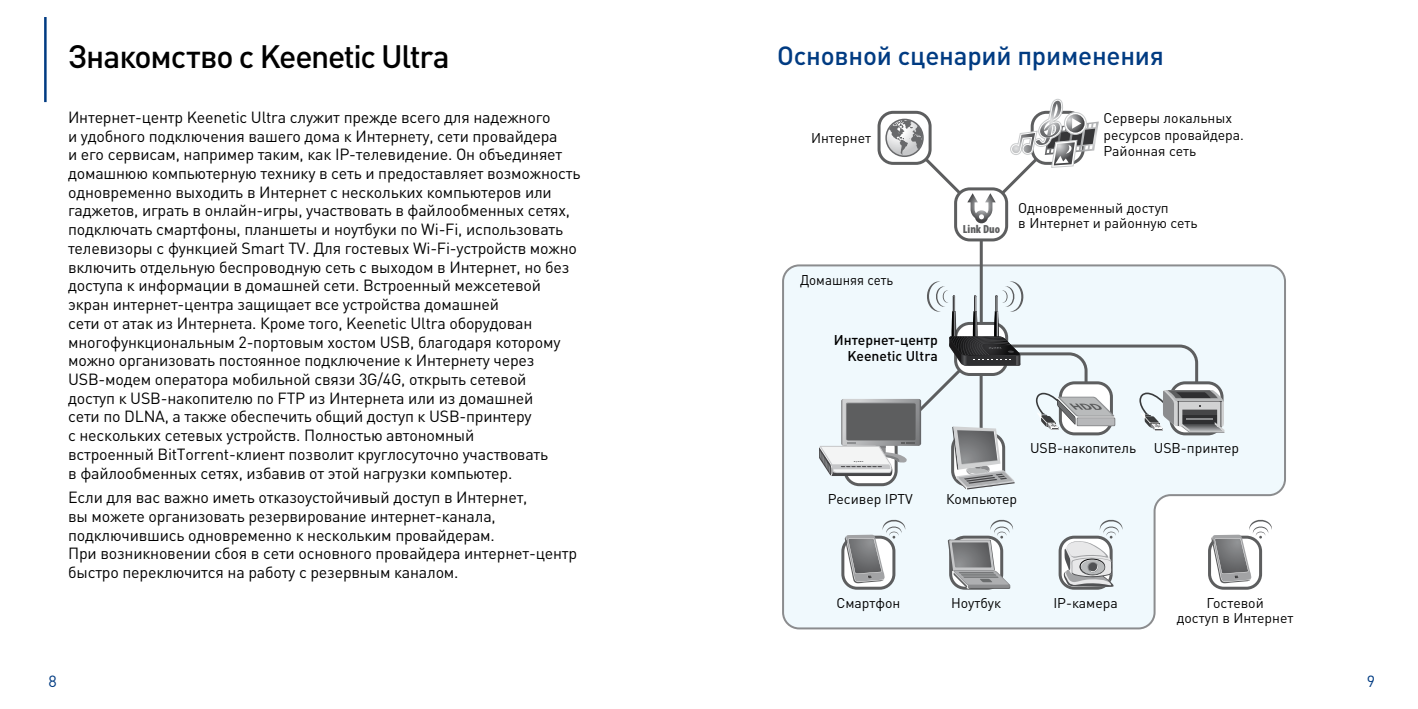
<style>
.page{position:relative;width:1418px;height:709px;background:#fff}
.page>*{position:absolute;margin:0;border:0;box-sizing:border-box;transform-origin:0 0}
.t1{font:500 32px "DIN Pro";letter-spacing:-.04em;color:#000}
.t2{font:500 26px "DIN Pro";letter-spacing:-.005em;color:#003b82}
.t3{font:16px/18.8px "DIN Pro";letter-spacing:-.015em;color:#000}
.t4{font:16px "DIN Pro";color:#003b82}
.t5{font:14px/15.4px "DIN Pro";color:#000}
.t6{font:500 14px/15.4px "DIN Pro";color:#000;text-align:right}
.t7{font:14px "DIN Pro";color:#000;scale:.95 1}
.t8{font:900 condensed 11.8px "Myriad Pro";color:#5d5e5f}
</style>
<div class="page">
<hr style="left:44px;top:17px;width:3px;height:85px;background:#003b82">
<svg style="left:782px;top:263px;width:504px;height:367px"></svg>
<hr style="left:979px;top:209px;width:3px;height:125px;background:#5d5e5f">
<div style="left:955px;top:189px;width:51px;height:51px;background:#fff;border-radius:14px"></div>
<div style="left:954px;top:187px;width:54px;height:54px;border:3px solid #5d5e5f;border-radius:14px"></div>
<div style="left:877px;top:111px;width:54px;height:54px;border:3px solid #5d5e5f;border-radius:14px"></div>
<div style="left:885px;top:119px;width:38px;height:38px;border:2px solid #68696b;border-radius:50%"></div>
<svg style="left:819px;top:281px;width:405px;height:208px"></svg>
<svg style="left:888px;top:98px;width:210px;height:125px"></svg>
<svg style="left:947px;top:519px;width:66px;height:70px"></svg>
<svg style="left:842px;top:537px;width:51px;height:51px"></svg>
<div style="left:841px;top:535px;width:54px;height:54px;border:3px solid #5d5e5f;border-radius:14px"></div>
<svg style="left:844px;top:519px;width:61px;height:64px"></svg>
<div style="left:1058px;top:535px;width:54px;height:54px;border:3px solid #5d5e5f;border-radius:14px"></div>
<svg style="left:1063px;top:519px;width:59px;height:68px"></svg>
<svg style="left:1209px;top:537px;width:51px;height:51px"></svg>
<div style="left:1207px;top:535px;width:54px;height:54px;border:3px solid #5d5e5f;border-radius:14px"></div>
<svg style="left:1211px;top:519px;width:61px;height:64px"></svg>
<h1 class="t1" style="left:68px;top:31px;width:383px">Знакомство с Keenetic Ultra</h1>
<h2 class="t2" style="left:777px;top:35px;width:388px">Основной сценарий применения</h2>
<p class="t3" style="left:68px;top:106px;width:514px">Интернет‑центр Keenetic Ultra служит прежде всего для надежного<br>и удобного подключения вашего дома к Интернету, сети провайдера<br>и его сервисам, например таким, как IP‑телевидение. Он объединяет домашнюю компьютерную технику в сеть и предоставляет возможность одновременно выходить в Интернет с нескольких компьютеров или гаджетов, играть в онлайн-игры, участвовать в файлообменных сетях, подключать смартфоны, планшеты и ноутбуки по Wi‑Fi, использовать телевизоры с функцией Smart TV. Для гостевых Wi-Fi-устройств можно включить отдельную беспроводную сеть с выходом в Интернет, но без доступа к информации в домашней сети. Встроенный межсетевой экран интернет-центра защищает все устройства домашней<br>сети от атак из Интернета. Кроме того, Keenetic Ultra оборудован многофункциональным 2-портовым хостом USB, благодаря которому можно организовать постоянное подключение к Интернету через USB-модем оператора мобильной связи 3G/4G, открыть сетевой<br>доступ к USB‑накопителю по FTP из Интернета или из домашней<br>сети по DLNA, а также обеспечить общий доступ к USB‑принтеру<br>с нескольких сетевых устройств. Полностью автономный<br>встроенный BitTorrent‑клиент позволит круглосуточно участвовать<br>в файлообменных сетях, избавив от этой нагрузки компьютер.</p>
<p class="t3" style="left:68px;top:486px;width:510px">Если для вас важно иметь отказоустойчивый доступ в Интернет,<br>вы можете организовать резервирование интернет-канала, подключившись одновременно к нескольким провайдерам.<br>При возникновении сбоя в сети основного провайдера интернет‑центр быстро переключится на работу с резервным каналом.</p>
<p class="t5" style="left:827px;top:490px;width:87px">Ресивер IPTV</p>
<p class="t5" style="left:946px;top:490px;width:73px">Компьютер</p>
<p class="t5" style="left:1103px;top:108px;width:142px;line-height:16.8px">Серверы локальных ресурсов провайдера.<br>Районная сеть</p>
<p class="t5" style="left:811px;top:128px;width:61px">Интернет</p>
<p class="t5" style="left:1018px;top:198px;width:181px">Одновременный доступ<br>в Интернет и районную сеть</p>
<p class="t8" style="left:962px;top:222px;width:39px">Link Duo</p>
<p class="t7" style="left:800px;top:269px;width:99px">Домашняя сеть</p>
<p class="t6" style="left:833px;top:331px;width:105px">Интернет-центр<br>Keenetic Ultra</p>
<p class="t5" style="left:1030px;top:439px;width:108px">USB-накопитель</p>
<p class="t5" style="left:1153px;top:439px;width:87px">USB-принтер</p>
<p class="t5" style="left:836px;top:593px;width:65px">Смартфон</p>
<p class="t5" style="left:951px;top:593px;width:51px">Ноутбук</p>
<p class="t5" style="left:1053px;top:593px;width:66px">IP-камера</p>
<p class="t5" style="left:1176px;top:593px;width:118px;text-align:center">Гостевой<br>доступ в Интернет</p>
<p class="t4" style="left:48px;top:669px;width:10px">8</p>
<p class="t4" style="left:1366px;top:669px;width:10px">9</p>
</div>
